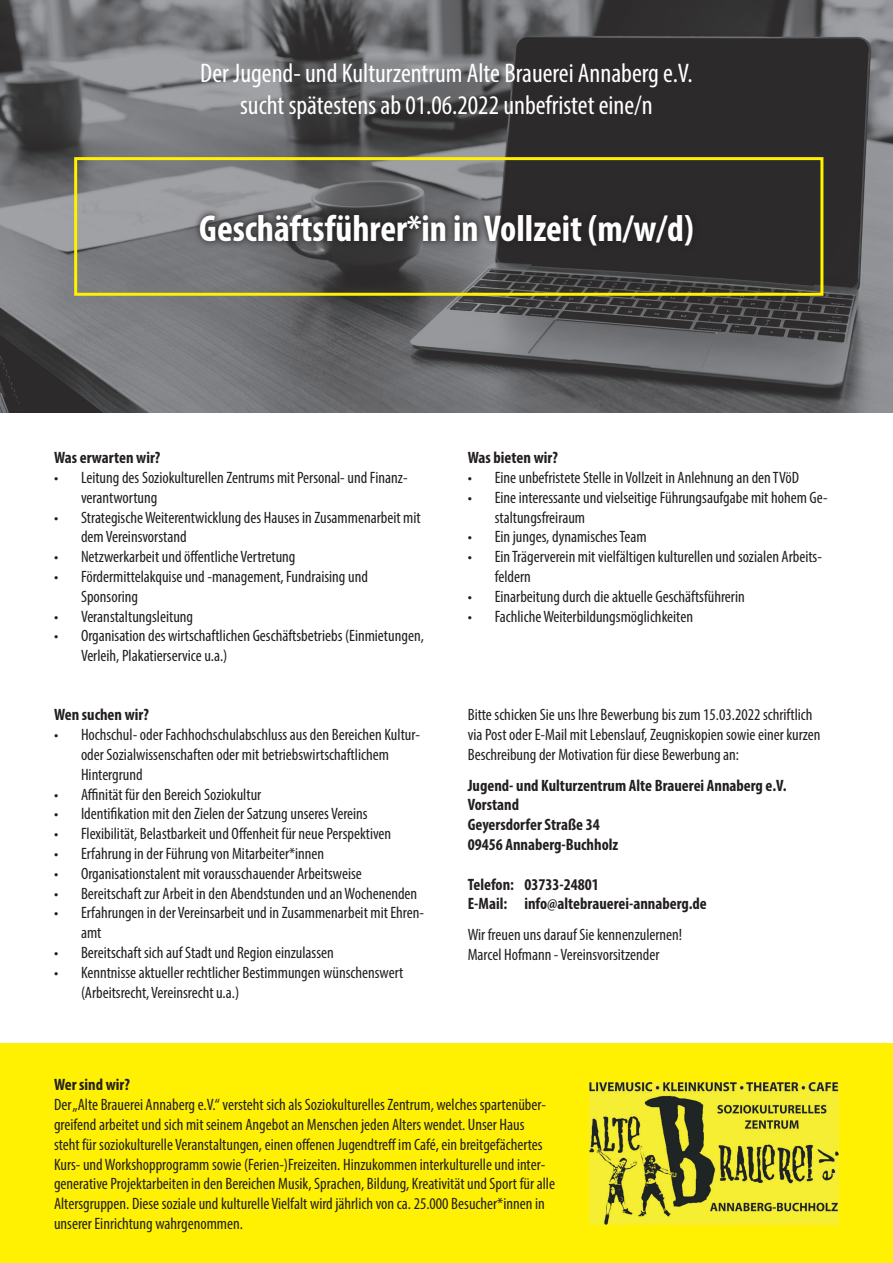
<style>
.page{position:relative;width:893px;height:1263px;background:#fff}
.page>*{position:absolute;margin:0;border:0;box-sizing:border-box;transform-origin:0 0}
.t1{font:700 condensed 37.5px "Myriad Pro";color:#fff}
.t2{font:condensed 27px/32.4px "Myriad Pro";color:#fff;text-align:center}
.t3{font:condensed 16.5px/19.8px "Myriad Pro";color:#231f20}
.t4{font:700 condensed 16.5px/19.8px "Myriad Pro";color:#231f20}
</style>
<div class="page">
<img style="left:0;top:0;width:893px;height:412px">
<div style="left:0;top:1044px;width:893px;height:219px;background:#fff101"></div>
<svg style="left:193px;top:207px;width:507px;height:46px;background:#3f3e40"></svg>
<div style="left:74px;top:157px;width:749px;height:139px;border:3px solid #fff101"></div>
<img style="left:589px;top:1082px;width:250px;height:142px">
<h2 class="t2" style="left:200px;top:56px;width:494px">Der Jugend- und Kulturzentrum Alte Brauerei Annaberg e.V. sucht spätestens ab 01.06.2022 unbefristet eine/n</h2>
<h1 class="t1" style="left:199px;top:205px;width:496px">Geschäftsführer*in in Vollzeit (m/w/d)</h1>
<p class="t4" style="left:54px;top:447px;width:108px">Was erwarten wir?</p>
<p class="t3" style="left:81px;top:467px;width:328px;text-indent:-27px">• Leitung des Soziokulturellen Zentrums mit Personal- und Finanz&shy;verantwortung</p>
<p class="t3" style="left:81px;top:507px;width:341px;text-indent:-27px">• Strategische Weiterentwicklung des Hauses in Zusammenarbeit mit dem Vereinsvorstand</p>
<p class="t3" style="left:54px;top:547px;width:243px">• Netzwerkarbeit und öffentliche Vertretung</p>
<p class="t3" style="left:81px;top:566px;width:288px;text-indent:-27px">• Fördermittelakquise und -management, Fundraising und<br>Sponsoring</p>
<p class="t3" style="left:54px;top:606px;width:141px">• Veranstaltungsleitung</p>
<p class="t3" style="left:81px;top:626px;width:344px;text-indent:-27px">• Organisation des wirtschaftlichen Geschäftsbetriebs (Einmietungen,<br>Verleih, Plakatierservice u.a.)</p>
<p class="t4" style="left:54px;top:705px;width:96px">Wen suchen wir?</p>
<p class="t3" style="left:81px;top:725px;width:341px;text-indent:-27px">• Hochschul- oder Fachhochschulabschluss aus den Bereichen Kultur&shy;oder Sozialwissenschaften oder mit betriebswirtschaftlichem<br>Hintergrund</p>
<p class="t3" style="left:54px;top:784px;width:209px">• Affinität für den Bereich Soziokultur</p>
<p class="t3" style="left:54px;top:804px;width:315px">• Identifikation mit den Zielen der Satzung unseres Vereins</p>
<p class="t3" style="left:54px;top:824px;width:339px">• Flexibilität, Belastbarkeit und Offenheit für neue Perspektiven</p>
<p class="t3" style="left:54px;top:843px;width:272px">• Erfahrung in der Führung von Mitarbeiter*innen</p>
<p class="t3" style="left:54px;top:863px;width:309px">• Organisationstalent mit vorausschauender Arbeitsweise</p>
<p class="t3" style="left:54px;top:883px;width:365px">• Bereitschaft zur Arbeit in den Abendstunden und an Wochenenden</p>
<p class="t3" style="left:81px;top:903px;width:345px;text-indent:-27px">• Erfahrungen in der Vereinsarbeit und in Zusammenarbeit mit Ehren&shy;amt</p>
<p class="t3" style="left:54px;top:942px;width:281px">• Bereitschaft sich auf Stadt und Region einzulassen</p>
<p class="t3" style="left:81px;top:962px;width:324px;text-indent:-27px">• Kenntnisse aktueller rechtlicher Bestimmungen wünschenswert (Arbeitsrecht, Vereinsrecht u.a.)</p>
<p class="t4" style="left:468px;top:447px;width:92px">Was bieten wir?</p>
<p class="t3" style="left:468px;top:467px;width:333px">• Eine unbefristete Stelle in Vollzeit in Anlehnung an den TVöD</p>
<p class="t3" style="left:495px;top:487px;width:334px;text-indent:-27px">• Eine interessante und vielseitige Führungsaufgabe mit hohem Ge&shy;staltungsfreiraum</p>
<p class="t3" style="left:468px;top:527px;width:180px">• Ein junges, dynamisches Team</p>
<p class="t3" style="left:495px;top:547px;width:329px;text-indent:-27px">• Ein Trägerverein mit vielfältigen kulturellen und sozialen Arbeits&shy;feldern</p>
<p class="t3" style="left:468px;top:586px;width:278px">• Einarbeitung durch die aktuelle Geschäftsführerin</p>
<p class="t3" style="left:468px;top:606px;width:227px">• Fachliche Weiterbildungsmöglichkeiten</p>
<p class="t3" style="left:468px;top:705px;width:354px">Bitte schicken Sie uns Ihre Bewerbung bis zum 15.03.2022 schriftlich via Post oder E-Mail mit Lebenslauf, Zeugniskopien sowie einer kurzen<br>Beschreibung der Motivation für diese Bewerbung an:</p>
<p class="t4" style="left:468px;top:775px;width:321px">Jugend- und Kulturzentrum Alte Brauerei Annaberg e.V.<br>Vorstand<br>Geyersdorfer Straße 34<br>09456 Annaberg-Buchholz</p>
<p class="t4" style="left:468px;top:874px;width:241px">Telefon: 03733-24801<br>E-Mail: info@altebrauerei-annaberg.de</p>
<p class="t3" style="left:468px;top:924px;width:216px">Wir freuen uns darauf Sie kennenzulernen!<br>Marcel Hofmann - Vereinsvorsitzender</p>
<p class="t4" style="left:54px;top:1075px;width:78px">Wer sind wir?</p>
<p class="t3" style="left:54px;top:1094px;width:503px">Der „Alte Brauerei Annaberg e.V.“ versteht sich als Soziokulturelles Zentrum, welches spartenüber&shy;greifend arbeitet und sich mit seinem Angebot an Menschen jeden Alters wendet. Unser Haus<br>steht für soziokulturelle Veranstaltungen, einen offenen Jugendtreff im Café, ein breitgefächertes Kurs- und Workshopprogramm sowie (Ferien-)Freizeiten. Hinzukommen interkulturelle und inter&shy;generative Projektarbeiten in den Bereichen Musik, Sprachen, Bildung, Kreativität und Sport für alle Altersgruppen. Diese soziale und kulturelle Vielfalt wird jährlich von ca. 25.000 Besucher*innen in unserer Einrichtung wahrgenommen.</p>
</div>
